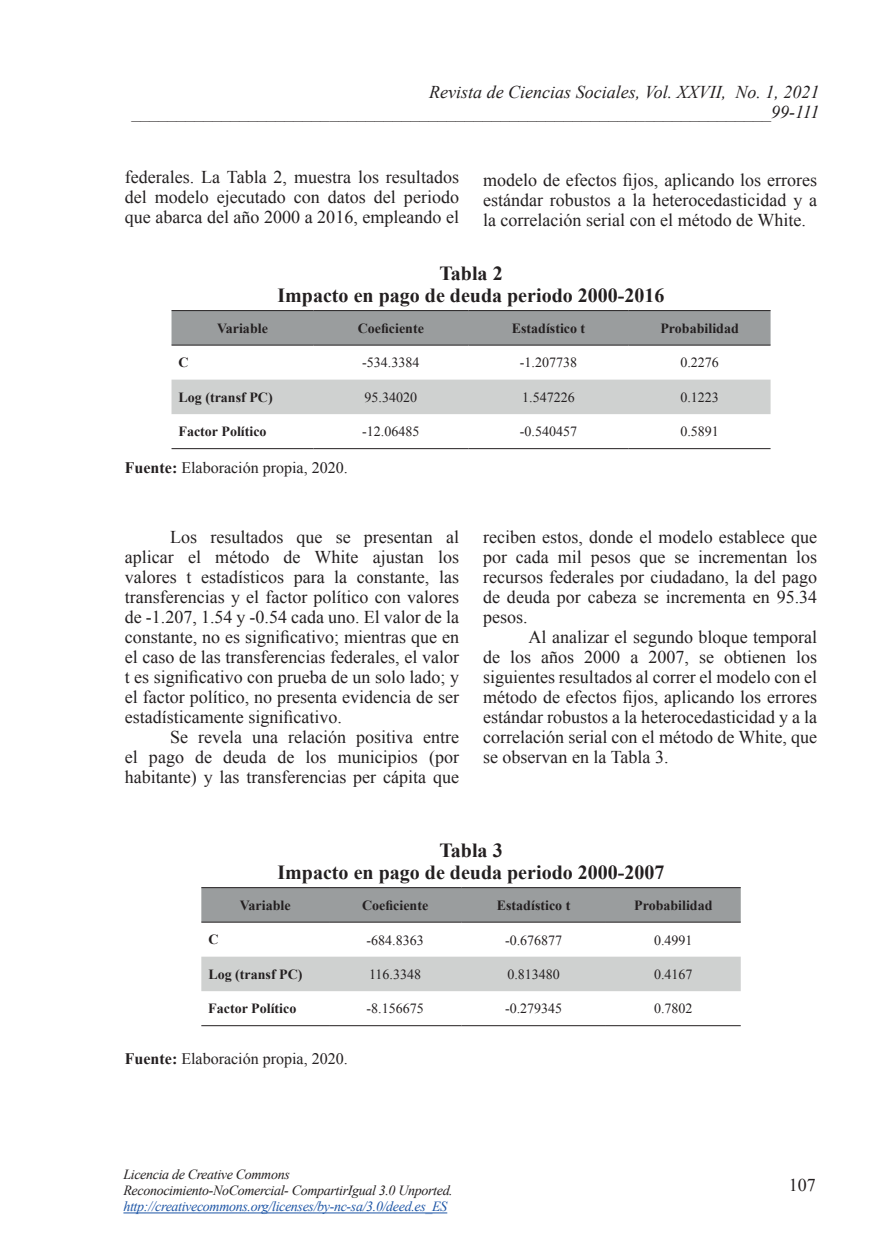
<style>
.page{position:relative;width:874px;height:1259px;background:#fff}
.page>*{position:absolute;margin:0;border:0;box-sizing:border-box;transform-origin:0 0}
.t1{font:700 20px/22px "Times New Roman";color:#231f20;text-align:center}
.t2{font:18px/20px "Times New Roman";color:#231f20;text-align:justify}
.t3{font:italic 18px/20px "Times New Roman";color:#231f20;text-align:right}
.t4{font:16px "Times New Roman";color:#231f20}
.t5{font:700 14px "Times New Roman";color:#231f20}
.t6{font:14px "Times New Roman";color:#231f20}
.t7{font:italic 14px/16px "Times New Roman";letter-spacing:-.025em;color:#231f20}
.t8{font:italic 14px "Times New Roman";letter-spacing:-.025em;color:#1e56a6}
.s1{font-weight:700}
</style>
<div class="page">
<hr style="left:123px;top:1212px;width:324px;height:1px;background:#1e56a6">
<div style="left:201px;top:888px;width:539px;height:33px;background:#9a9d9e"></div>
<div style="left:201px;top:956px;width:539px;height:35px;background:#cfd1d0"></div>
<hr style="left:201px;top:887px;width:128px;height:1px;background:#231f20">
<hr style="left:329px;top:887px;width:132px;height:1px;background:#231f20">
<hr style="left:461px;top:887px;width:144px;height:1px;background:#231f20">
<hr style="left:605px;top:887px;width:135px;height:1px;background:#231f20">
<hr style="left:201px;top:921px;width:128px;height:1px;background:#231f20">
<hr style="left:329px;top:921px;width:132px;height:1px;background:#231f20">
<hr style="left:461px;top:921px;width:144px;height:1px;background:#231f20">
<hr style="left:605px;top:921px;width:135px;height:1px;background:#231f20">
<hr style="left:201px;top:1025px;width:128px;height:1px;background:#231f20">
<hr style="left:329px;top:1025px;width:132px;height:1px;background:#231f20">
<hr style="left:461px;top:1025px;width:144px;height:1px;background:#231f20">
<hr style="left:605px;top:1025px;width:135px;height:1px;background:#231f20">
<div style="left:171px;top:311px;width:599px;height:34px;background:#9a9d9e"></div>
<div style="left:171px;top:380px;width:599px;height:34px;background:#cfd1d0"></div>
<hr style="left:171px;top:310px;width:142px;height:1px;background:#231f20">
<hr style="left:313px;top:310px;width:155px;height:1px;background:#231f20">
<hr style="left:468px;top:310px;width:160px;height:1px;background:#231f20">
<hr style="left:628px;top:310px;width:142px;height:1px;background:#231f20">
<hr style="left:171px;top:345px;width:142px;height:1px;background:#231f20">
<hr style="left:313px;top:345px;width:155px;height:1px;background:#231f20">
<hr style="left:468px;top:345px;width:160px;height:1px;background:#231f20">
<hr style="left:628px;top:345px;width:142px;height:1px;background:#231f20">
<hr style="left:171px;top:448px;width:142px;height:1px;background:#231f20">
<hr style="left:313px;top:448px;width:155px;height:1px;background:#231f20">
<hr style="left:468px;top:448px;width:160px;height:1px;background:#231f20">
<hr style="left:628px;top:448px;width:142px;height:1px;background:#231f20">
<p class="t3" style="left:131px;top:81px;width:689px">Revista de Ciencias Sociales, Vol. XXVII, No. 1, 2021 _______________________________________________________________________99-111</p>
<p class="t2" style="left:125px;top:166px;width:335px">federales. La Tabla 2, muestra los resultados del modelo ejecutado con datos del periodo que abarca del año 2000 a 2016, empleando el</p>
<p class="t2" style="left:483px;top:169px;width:335px">modelo de efectos fijos, aplicando los errores estándar robustos a la heterocedasticidad y a la correlación serial con el método de White.</p>
<p class="t1" style="left:277px;top:262px;width:388px">Tabla 2<br>Impacto en pago de deuda periodo 2000-2016</p>
<p class="t5" style="left:217px;top:318px;width:52px">Variable</p>
<p class="t5" style="left:357px;top:318px;width:68px">Coeficiente</p>
<p class="t5" style="left:511px;top:318px;width:75px">Estadístico t</p>
<p class="t5" style="left:660px;top:318px;width:80px">Probabilidad</p>
<p class="t5" style="left:178px;top:353px;width:12px">C</p>
<p class="t6" style="left:362px;top:353px;width:59px">-534.3384</p>
<p class="t6" style="left:519px;top:353px;width:59px">-1.207738</p>
<p class="t6" style="left:680px;top:353px;width:40px">0.2276</p>
<p class="t5" style="left:178px;top:387px;width:96px">Log (transf PC)</p>
<p class="t6" style="left:364px;top:387px;width:54px">95.34020</p>
<p class="t6" style="left:522px;top:387px;width:54px">1.547226</p>
<p class="t6" style="left:680px;top:387px;width:40px">0.1223</p>
<p class="t5" style="left:178px;top:421px;width:89px">Factor Político</p>
<p class="t6" style="left:362px;top:422px;width:59px">-12.06485</p>
<p class="t6" style="left:519px;top:422px;width:59px">-0.540457</p>
<p class="t6" style="left:680px;top:422px;width:40px">0.5891</p>
<p class="t4" style="left:125px;top:457px;width:224px"><span class="s1">Fuente:</span> Elaboración propia, 2020.</p>
<p class="t2" style="left:125px;top:526px;width:335px;text-indent:45px">Los resultados que se presentan al aplicar el método de White ajustan los valores t estadísticos para la constante, las transferencias y el factor político con valores de -1.207, 1.54 y -0.54 cada uno. El valor de la constante, no es significativo; mientras que en el caso de las transferencias federales, el valor t es significativo con prueba de un solo lado; y el factor político, no presenta evidencia de ser estadísticamente significativo.</p>
<p class="t2" style="left:125px;top:726px;width:335px;text-indent:45px">Se revela una relación positiva entre el pago de deuda de los municipios (por habitante) y las transferencias per cápita que</p>
<p class="t2" style="left:483px;top:526px;width:335px">reciben estos, donde el modelo establece que por cada mil pesos que se incrementan los recursos federales por ciudadano, la del pago de deuda por cabeza se incrementa en 95.34 pesos.</p>
<p class="t2" style="left:483px;top:626px;width:335px;text-indent:45px">Al analizar el segundo bloque temporal de los años 2000 a 2007, se obtienen los siguientes resultados al correr el modelo con el método de efectos fijos, aplicando los errores estándar robustos a la heterocedasticidad y a la correlación serial con el método de White, que se observan en la Tabla 3.</p>
<p class="t1" style="left:277px;top:839px;width:388px">Tabla 3<br>Impacto en pago de deuda periodo 2000-2007</p>
<p class="t5" style="left:239px;top:895px;width:52px">Variable</p>
<p class="t5" style="left:362px;top:895px;width:68px">Coeficiente</p>
<p class="t5" style="left:496px;top:895px;width:75px">Estadístico t</p>
<p class="t5" style="left:633px;top:895px;width:80px">Probabilidad</p>
<p class="t5" style="left:208px;top:930px;width:12px">C</p>
<p class="t6" style="left:366px;top:930px;width:59px">-684.8363</p>
<p class="t6" style="left:504px;top:930px;width:59px">-0.676877</p>
<p class="t6" style="left:653px;top:930px;width:40px">0.4991</p>
<p class="t5" style="left:208px;top:964px;width:96px">Log (transf PC)</p>
<p class="t6" style="left:369px;top:964px;width:53px">116.3348</p>
<p class="t6" style="left:507px;top:964px;width:54px">0.813480</p>
<p class="t6" style="left:653px;top:964px;width:40px">0.4167</p>
<p class="t5" style="left:208px;top:998px;width:89px">Factor Político</p>
<p class="t6" style="left:366px;top:999px;width:59px">-8.156675</p>
<p class="t6" style="left:504px;top:999px;width:59px">-0.279345</p>
<p class="t6" style="left:653px;top:999px;width:40px">0.7802</p>
<p class="t4" style="left:125px;top:1048px;width:224px"><span class="s1">Fuente:</span> Elaboración propia, 2020.</p>
<p class="t7" style="left:123px;top:1166px;width:331px">Licencia de Creative Commons<br>Reconocimiento-NoComercial- CompartirIgual 3.0 Unported.</p>
<p class="t8" style="left:123px;top:1197px;width:325px">http://creativecommons.org/licenses/by-nc-sa/3.0/deed.es_ES</p>
<p class="t2" style="left:788px;top:1175px;width:28px">107</p>
</div>
